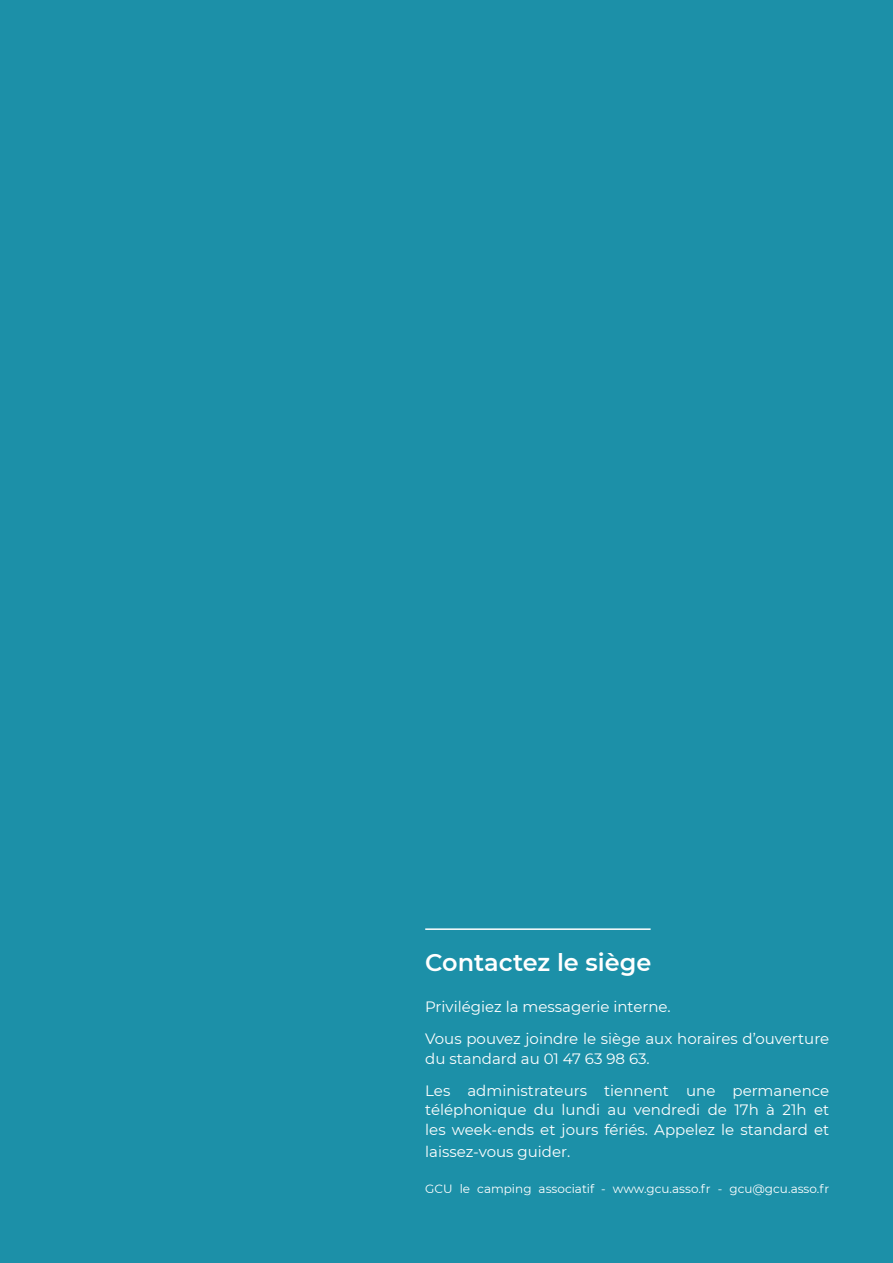
<style>
.page{position:relative;width:893px;height:1263px;background:#1c90a8}
.page>*{position:absolute;margin:0;border:0;box-sizing:border-box;transform-origin:0 0}
.t1{font:600 24px "Montserrat";color:#fff}
.t2{font:15px/32.2px "Montserrat";color:#fff}
.t3{font:12px "Montserrat";color:#fff}
</style>
<div class="page">
<hr style="left:425px;top:928px;width:226px;height:2px;background:#fff">
<h1 class="t1" style="left:425px;top:946px;width:228px">Contactez le siège</h1>
<p class="t2" style="left:425px;top:990px;width:405px">Privilégiez la messagerie interne.<br>Vous pouvez joindre le siège aux horaires d’ouverture</p>
<p class="t2" style="left:425px;top:1042px;width:405px">du standard au 01 47 63 98 63.<br>Les administrateurs tiennent une permanence</p>
<p class="t2" style="left:425px;top:1100px;width:405px;line-height:19.5px">téléphonique du lundi au vendredi de 17h à 21h et les week-ends et jours fériés. Appelez le standard et</p>
<p class="t2" style="left:425px;top:1135px;width:146px">laissez-vous guider.</p>
<p class="t3" style="left:425px;top:1180px;width:405px">GCU le camping associatif - www.gcu.asso.fr - gcu@gcu.asso.fr</p>
</div>
